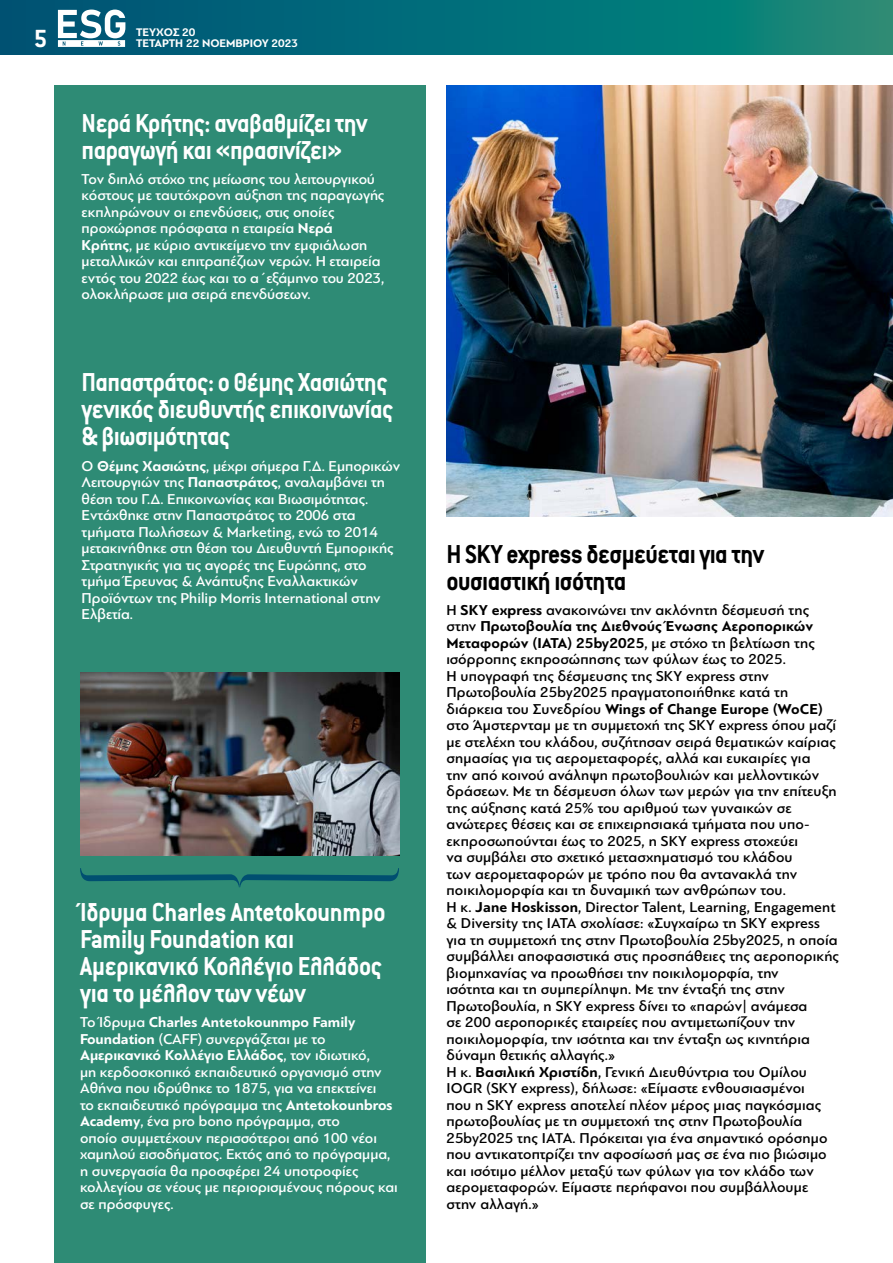
<style>
.page{position:relative;width:893px;height:1263px;background:#fff}
.page>*{position:absolute;margin:0;border:0;box-sizing:border-box;transform-origin:0 0}
.t1{font:700 28.5px/27px "Conduit ITC Hel";letter-spacing:-.02em;color:#fff;scale:.93 1}
.t2{font:700 28.5px/27px "Conduit ITC Hel";letter-spacing:-.02em;color:#000;scale:.93 1}
.t3{font:700 27.3px "Conduit ITC Hel";color:#fff}
.t4{font:500 15px/16.5px "PF Bague Sans Pro";letter-spacing:.01em;color:#000}
.t5{font:500 15px/16.5px "PF Bague Sans Pro";color:#fff}
.t6{font:700 11.55px/10.5px "PF Bague Sans Pro";color:#fff}
.s1{font-weight:700}
</style>
<div class="page">
<svg style="left:0;top:0;width:893px;height:54px;background:#056f78"></svg>
<svg style="left:58px;top:10px;width:67px;height:37px"></svg>
<img style="left:446px;top:85px;width:447px;height:431px">
<div style="left:54px;top:85px;width:371px;height:1178px;background:#2e8b75"></div>
<img style="left:80px;top:672px;width:319px;height:183px">
<svg style="left:80px;top:868px;width:319px;height:19px"></svg>
<h2 class="t3" style="left:33px;top:25px;width:15px">5</h2>
<p class="t6" style="left:136px;top:27px;width:163px">ΤΕΥΧΟΣ 20<br>TΕΤΑΡΤΗ 22 ΝΟΕΜΒΡΙΟΥ 2023</p>
<h1 class="t1" style="left:82px;top:110px;width:309px">Νερά Κρήτης: αναβαθμίζει την παραγωγή και «πρασινίζει»</h1>
<p class="t5" style="left:82px;top:171px;width:304px">Τον διπλό στόχο της μείωσης του λειτουργικού κόστους με ταυτόχρονη αύξηση της παραγωγής εκπληρώνουν οι επενδύσεις, στις οποίες προχώρησε πρόσφατα η εταιρεία <span class="s1">Νερά Κρήτης</span>, με κύριο αντικείμενο την εμφιάλωση μεταλλικών και επιτραπέζιων νερών. Η εταιρεία εντός του 2022 έως και το α΄εξάμηνο του 2023, ολοκλήρωσε μια σειρά επενδύσεων.</p>
<h1 class="t1" style="left:82px;top:370px;width:337px">Παπαστράτος: ο Θέμης Χασιώτης γενικός διευθυντής επικοινωνίας &amp; βιωσιμότητας</h1>
<p class="t5" style="left:82px;top:457px;width:320px">Ο <span class="s1">Θέμης Χασιώτης</span>, μέχρι σήμερα Γ.Δ. Εμπορικών Λειτουργιών της <span class="s1">Παπαστράτος</span>, αναλαμβάνει τη θέση του Γ.Δ. Επικοινωνίας και Βιωσιμότητας.<br>Εντάχθηκε στην Παπαστράτος το 2006 στα τμήματα Πωλήσεων &amp; Marketing, ενώ το 2014 μετακινήθηκε στη θέση του Διευθυντή Εμπορικής Στρατηγικής για τις αγορές της Ευρώπης, στο τμήμα Έρευνας &amp; Ανάπτυξης Εναλλακτικών Προϊόντων της Philip Morris International στην Ελβετία.</p>
<h1 class="t1" style="left:80px;top:900px;width:330px">Ίδρυμα Charles Antetokounmpo<br>Family Foundation και<br>Αμερικανικό Κολλέγιο Ελλάδος για το μέλλον των νέων</h1>
<p class="t5" style="left:80px;top:1014px;width:319px">Το Ίδρυμα <span class="s1">Charles Antetokounmpo Family Foundation</span> (CAFF) συνεργάζεται με το <span class="s1">Αμερικανικό Κολλέγιο Ελλάδος</span>, τον ιδιωτικό,<br>μη κερδοσκοπικό εκπαιδευτικό οργανισμό στην Αθήνα που ιδρύθηκε το 1875, για να επεκτείνει<br>το εκπαιδευτικό πρόγραμμα της <span class="s1">Antetokounbros Academy</span>, ένα pro bono πρόγραμμα, στο<br>οποίο συμμετέχουν περισσότεροι από 100 νέοι χαμηλού εισοδήματος. Εκτός από το πρόγραμμα, η συνεργασία θα προσφέρει 24 υποτροφίες κολλεγίου σε νέους με περιορισμένους πόρους και σε πρόσφυγες.</p>
<h1 class="t2" style="left:446px;top:541px;width:343px">Η SKY express δεσμεύεται για την ουσιαστική ισότητα</h1>
<p class="t4" style="left:446px;top:602px;width:394px">Η <span class="s1">SKY express</span> ανακοινώνει την ακλόνητη δέσμευσή της στην <span class="s1">Πρωτοβουλία της Διεθνούς Ένωσης Αεροπορικών Μεταφορών (IATA) 25by2025</span>, με στόχο τη βελτίωση της ισόρροπης εκπροσώπησης των φύλων έως το 2025.<br>Η υπογραφή της δέσμευσης της SKY express στην Πρωτοβουλία 25by2025 πραγματοποιήθηκε κατά τη διάρκεια του Συνεδρίου <span class="s1">Wings of Change Europe (WoCE) </span>στο Άμστερνταμ με τη συμμετοχή της SKY express όπου μαζί με στελέχη του κλάδου, συζήτησαν σειρά θεματικών καίριας σημασίας για τις αερομεταφορές, αλλά και ευκαιρίες για<br>την από κοινού ανάληψη πρωτοβουλιών και μελλοντικών δράσεων. Με τη δέσμευση όλων των μερών για την επίτευξη της αύξησης κατά 25% του αριθμού των γυναικών σε ανώτερες θέσεις και σε επιχειρησιακά τμήματα που υπο&shy;εκπροσωπούνται έως το 2025, η SKY express στοχεύει<br>να συμβάλει στο σχετικό μετασχηματισμό του κλάδου<br>των αερομεταφορών με τρόπο που θα αντανακλά την ποικιλομορφία και τη δυναμική των ανθρώπων του.<br>Η κ. <span class="s1">Jane Hoskisson</span>, Director Talent, Learning, Engagement &amp; Diversity της IATA σχολίασε: «Συγχαίρω τη SKY express για τη συμμετοχή της στην Πρωτοβουλία 25by2025, η οποία συμβάλλει αποφασιστικά στις προσπάθειες της αεροπορικής βιομηχανίας να προωθήσει την ποικιλομορφία, την<br>ισότητα και τη συμπερίληψη. Με την ένταξή της στην Πρωτοβουλία, η SKY express δίνει το «παρών| ανάμεσα<br>σε 200 αεροπορικές εταιρείες που αντιμετωπίζουν την ποικιλομορφία, την ισότητα και την ένταξη ως κινητήρια δύναμη θετικής αλλαγής.»<br>Η κ. <span class="s1">Βασιλική Χριστίδη</span>, Γενική Διευθύντρια του Ομίλου IOGR (SKY express), δήλωσε: «Είμαστε ενθουσιασμένοι<br>που η SKY express αποτελεί πλέον μέρος μιας παγκόσμιας πρωτοβουλίας με τη συμμετοχή της στην Πρωτοβουλία 25by2025 της ΙΑΤΑ. Πρόκειται για ένα σημαντικό ορόσημο που αντικατοπτρίζει την αφοσίωσή μας σε ένα πιο βιώσιμο και ισότιμο μέλλον μεταξύ των φύλων για τον κλάδο των αερομεταφορών. Είμαστε περήφανοι που συμβάλλουμε στην αλλαγή.»</p>
</div>
